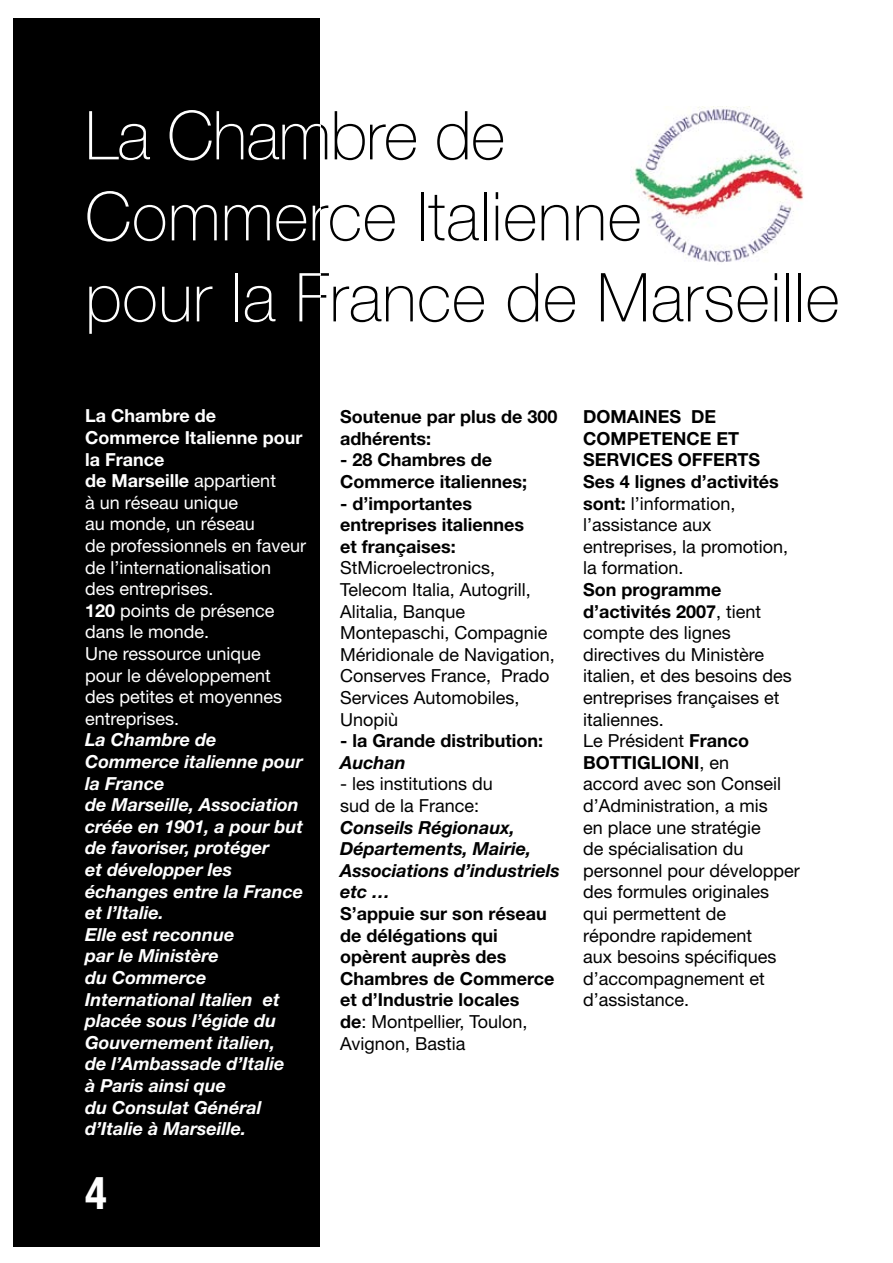
<style>
.page{position:relative;width:893px;height:1263px;background:#fff}
.page>*{position:absolute;margin:0;border:0;box-sizing:border-box;transform-origin:0 0}
.t1{font:100 67.5px/81px "Helvetica Neue";letter-spacing:.01em;color:#000}
.t2{font:18px/21.6px "Helvetica Neue";color:#000}
.t3{font:italic 700 18px/21.6px "Helvetica Neue";color:#fff}
.t4{font:700 18px/21.6px "Helvetica Neue";color:#000}
.t5{font:18px/21.6px "Helvetica Neue";color:#fff}
.t6{font:italic 700 18px/21.6px "Helvetica Neue";color:#000}
.s1{color:#fff}
.s2{font-weight:700}
.s3{font-weight:400}
</style>
<div class="page">
<img style="left:631px;top:106px;width:173px;height:157px">
<div style="left:14px;top:18px;width:306px;height:1229px;background:#000"></div>
<h1 class="t1" style="left:85px;top:95px;width:756px"><span class="s1">La Cham</span>bre de<br><span class="s1">Commer</span>ce Italienne<br><span class="s1">pour la F</span>rance de Marseille</h1>
<p class="t5" style="left:85px;top:405px;width:223px"><span class="s2">La Chambre de<br>Commerce Italienne pour la France<br>de Marseille</span> appartient<br>à un réseau unique<br>au monde, un réseau<br>de professionnels en faveur de l’internationalisation<br>des entreprises.<br><span class="s2">120</span> points de présence dans le monde.<br>Une ressource unique<br>pour le développement<br>des petites et moyennes entreprises.</p>
<p class="t3" style="left:85px;top:729px;width:220px">La Chambre de<br>Commerce italienne pour la France<br>de Marseille, Association créée en 1901, a pour but de favoriser, protéger<br>et développer les échanges entre la France et l’Italie.<br>Elle est reconnue<br>par le Ministère<br>du Commerce<br>International Italien et placée sous l’égide du<br>Gouvernement italien,<br>de l’Ambassade d’Italie<br>à Paris ainsi que<br>du Consulat Général d’Italie à Marseille.</p>
<p class="t4" style="left:340px;top:406px;width:219px">Soutenue par plus de 300 adhérents:</p>
<p class="t4" style="left:340px;top:449px;width:188px">- 28 Chambres de<br>Commerce italiennes;</p>
<p class="t4" style="left:340px;top:492px;width:185px">- d’importantes entreprises italiennes et françaises:</p>
<p class="t2" style="left:340px;top:557px;width:216px">StMicroelectronics,<br>Telecom Italia, Autogrill,<br>Alitalia, Banque<br>Montepaschi, Compagnie<br>Méridionale de Navigation,<br>Conserves France, Prado<br>Services Automobiles,<br>Unopiù</p>
<p class="t4" style="left:340px;top:730px;width:204px">- la Grande distribution:</p>
<p class="t6" style="left:340px;top:751px;width:67px">Auchan</p>
<p class="t2" style="left:340px;top:773px;width:154px">- les institutions du sud de la France:</p>
<p class="t6" style="left:340px;top:816px;width:221px">Conseils Régionaux,<br>Départements, Mairie,<br>Associations d’industriels etc …</p>
<p class="t4" style="left:340px;top:902px;width:216px">S’appuie sur son réseau de délégations qui opèrent auprès des<br>Chambres de Commerce et d’Industrie locales<br>de<span class="s3">: Montpellier, Toulon,<br>Avignon, Bastia</span></p>
<p class="t4" style="left:583px;top:406px;width:56px">DOMAINES</p>
<p class="t4" style="left:691px;top:406px;width:25px">DE</p>
<p class="t4" style="left:583px;top:427px;width:57px">COMPETEN</p>
<p class="t4" style="left:686px;top:427px;width:42px">CE ET</p>
<p class="t4" style="left:583px;top:449px;width:13px">SER</p>
<p class="t2" style="left:583px;top:449px;width:207px;text-indent:36px"><span class="s2">VICES OFFERTS<br>Ses 4 lignes d’activités sont:</span> l’information, l’assistance aux entreprises, la promotion, la formation.</p>
<p class="t2" style="left:583px;top:578px;width:210px"><span class="s2">Son programme d’activités 2007</span>, tient compte des lignes directives du Ministère italien, et des besoins des entreprises françaises et italiennes.<br>Le Président <span class="s2">Franco<br>BOTTIG</span></p>
<p class="t4" style="left:651px;top:751px;width:21px">LIONI</p>
<p class="t2" style="left:583px;top:751px;width:218px;text-indent:116px">, en<br>accord avec son Conseil d’Administration, a mis<br>en place une stratégie<br>de spécialisation du personnel pour développer des formules originales<br>qui permettent de répondre rapidement<br>aux besoins spécifiques d’accompagnement et d’assistance.</p>
</div>
